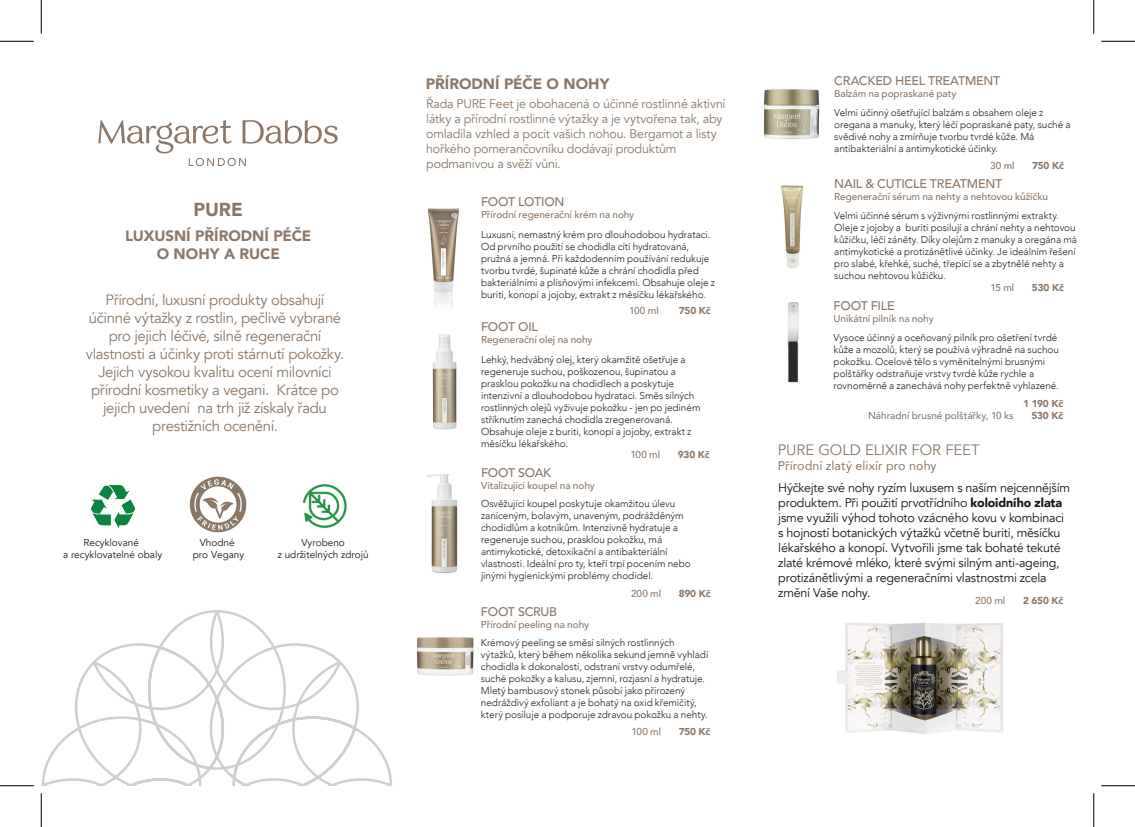
<style>
.page{position:relative;width:1135px;height:827px;background:#fff}
.page>*{position:absolute;margin:0;border:0;box-sizing:border-box;transform-origin:0 0}
.t1{font:900 18.75px "Avenir";color:#8c7767}
.t2{font:15px/18px "Avenir";letter-spacing:-.025em;color:#8c7767;text-align:center}
.t3{font:900 15px/18px "Avenir";letter-spacing:-.005em;color:#8c7767;text-align:center}
.t4{font:15px "Avenir";letter-spacing:-.005em;color:#8b7766}
.t5{font:900 15px "Avenir";color:#8b7766}
.t6{font:12.5px/15px "Avenir";letter-spacing:-.015em;color:#121517}
.t7{font:12.5px/15px "Avenir";letter-spacing:-.015em;color:#8b7766}
.t8{font:500 12.5px "Avenir";letter-spacing:-.02em;color:#8c7767}
.t9{font:12.5px "Avenir";letter-spacing:.005em;color:#8b7766}
.t10{font:300 10px/12px "Avenir";letter-spacing:-.005em;color:#232021}
.t11{font:500 10px "Avenir";letter-spacing:-.005em;color:#8c7767}
.t12{font:10px/12px "Avenir";color:#1b1b19;text-align:center}
.t13{font:900 10px "Avenir";letter-spacing:-.02em;color:#8c7767}
.s1{font-weight:900}
</style>
<div class="page">
<svg style="left:41px;top:610px;width:351px;height:175px"></svg>
<img style="left:781px;top:185px;width:23px;height:84px">
<img style="left:764px;top:89px;width:56px;height:50px">
<img style="left:416px;top:637px;width:58px;height:39px">
<svg style="left:98px;top:120px;width:240px;height:46px"></svg>
<img style="left:304px;top:484px;width:43px;height:43px">
<img style="left:189px;top:476px;width:58px;height:57px">
<img style="left:91px;top:485px;width:43px;height:43px">
<img style="left:787px;top:302px;width:12px;height:81px">
<img style="left:432px;top:334px;width:25px;height:96px">
<img style="left:427px;top:474px;width:31px;height:100px">
<img style="left:837px;top:622px;width:166px;height:112px">
<img style="left:428px;top:208px;width:32px;height:98px">
<hr style="left:0;top:41px;width:34px;height:1px;background:#000">
<hr style="left:1101px;top:41px;width:34px;height:1px;background:#000">
<hr style="left:0;top:785px;width:34px;height:1px;background:#000">
<hr style="left:1101px;top:785px;width:34px;height:1px;background:#000">
<hr style="left:41px;top:0;width:1px;height:34px;background:#000">
<hr style="left:41px;top:793px;width:1px;height:34px;background:#000">
<hr style="left:1093px;top:0;width:1px;height:34px;background:#000">
<hr style="left:1093px;top:793px;width:1px;height:34px;background:#000">
<h1 class="t1" style="left:194px;top:194px;width:51px">PURE</h1>
<h2 class="t3" style="left:125px;top:227px;width:188px">LUXUSNÍ PŘÍRODNÍ PÉČE<br>O NOHY A RUCE</h2>
<p class="t2" style="left:86px;top:291px;width:260px">Přírodní, luxusní produkty obsahují účinné výtažky z rostlin, pečlivě vybrané pro jejich léčivé, silně regenerační vlastnosti a účinky proti stárnutí pokožky.<br>Jejich vysokou kvalitu ocení milovníci přírodní kosmetiky a vegani. Krátce po jejich uvedení na trh již získaly řadu prestižních ocenění.</p>
<p class="t12" style="left:63px;top:536px;width:101px">Recyklované<br>a recyklovatelné obaly</p>
<p class="t12" style="left:193px;top:536px;width:53px">Vhodné pro Vegany</p>
<p class="t12" style="left:278px;top:536px;width:93px">Vyrobeno<br>z udržitelných zdrojů</p>
<h2 class="t5" style="left:426px;top:71px;width:185px">PŘÍRODNÍ PÉČE O NOHY</h2>
<p class="t7" style="left:426px;top:96px;width:301px">Řada PURE Feet je obohacená o účinné rostlinné aktivní látky a přírodní rostlinné výtažky a je vytvořena tak, aby omladila vzhled a pocit vašich nohou. Bergamot a listy hořkého pomerančovníku dodávají produktům podmanivou a svěží vůni.</p>
<p class="t8" style="left:481px;top:190px;width:85px">FOOT LOTION</p>
<p class="t11" style="left:481px;top:205px;width:155px">Přírodní regenerační krém na nohy</p>
<p class="t10" style="left:481px;top:228px;width:236px">Luxusní, nemastný krém pro dlouhodobou hydrataci.<br>Od prvního použití se chodidla cítí hydratovaná, pružná a jemná. Při každodenním používání redukuje tvorbu tvrdé, šupinaté kůže a chrání chodidla před bakteriálními a plísňovými infekcemi. Obsahuje oleje z buriti, konopí a jojoby, extrakt z měsíčku lékařského.</p>
<p class="t11" style="left:629px;top:302px;width:31px">100 ml</p>
<p class="t13" style="left:679px;top:302px;width:33px">750 Kč</p>
<p class="t8" style="left:481px;top:316px;width:59px">FOOT OIL</p>
<p class="t11" style="left:481px;top:331px;width:113px">Regenerační olej na nohy</p>
<p class="t10" style="left:481px;top:353px;width:221px">Lehký, hedvábný olej, který okamžitě ošetřuje a regeneruje suchou, poškozenou, šupinatou a prasklou pokožku na chodidlech a poskytuje intenzivní a dlouhodobou hydrataci. Směs silných rostlinných olejů vyživuje pokožku - jen po jediném stříknutím zanechá chodidla zregenerovaná.<br>Obsahuje oleje z buriti, konopí a jojoby, extrakt z měsíčku lékařského.</p>
<p class="t11" style="left:630px;top:446px;width:31px">100 ml</p>
<p class="t13" style="left:678px;top:446px;width:33px">930 Kč</p>
<p class="t8" style="left:481px;top:462px;width:72px">FOOT SOAK</p>
<p class="t11" style="left:481px;top:477px;width:115px">Vitalizující koupel na nohy</p>
<p class="t10" style="left:481px;top:497px;width:211px">Osvěžující koupel poskytuje okamžitou úlevu zaníceným, bolavým, unaveným, podrážděným chodidlům a kotníkům. Intenzivně hydratuje a regeneruje suchou, prasklou pokožku, má antimykotické, detoxikační a antibakteriální vlastnosti. Ideální pro ty, kteří trpí pocením nebo jinými hygienickými problémy chodidel.</p>
<p class="t11" style="left:631px;top:584px;width:32px">200 ml</p>
<p class="t13" style="left:679px;top:585px;width:33px">890 Kč</p>
<p class="t8" style="left:481px;top:600px;width:78px">FOOT SCRUB</p>
<p class="t11" style="left:481px;top:615px;width:110px">Přírodní peeling na nohy</p>
<p class="t10" style="left:481px;top:636px;width:229px">Krémový peeling se směsí silných rostlinných výtažků, který během několika sekund jemně vyhladí chodidla k dokonalosti, odstraní vrstvy odumřelé, suché pokožky a kalusu, zjemní, rozjasní a hydratuje.<br>Mletý bambusový stonek působí jako přirozený nedráždivý exfoliant a je bohatý na oxid křemičitý, který posiluje a podporuje zdravou pokožku a nehty.</p>
<p class="t11" style="left:631px;top:723px;width:31px">100 ml</p>
<p class="t13" style="left:679px;top:723px;width:33px">750 Kč</p>
<p class="t8" style="left:834px;top:69px;width:168px">CRACKED HEEL TREATMENT</p>
<p class="t11" style="left:834px;top:84px;width:124px">Balzám na popraskané paty</p>
<p class="t10" style="left:834px;top:106px;width:238px">Velmi účinný ošetřující balzám s obsahem oleje z oregana a manuky, který léčí popraskané paty, suché a svědivé nohy a zmírňuje tvorbu tvrdé kůže. Má antibakteriální a antimykotické účinky.</p>
<p class="t11" style="left:990px;top:157px;width:26px">30 ml</p>
<p class="t13" style="left:1032px;top:157px;width:33px">750 Kč</p>
<p class="t8" style="left:834px;top:173px;width:169px">NAIL &amp; CUTICLE TREATMENT</p>
<p class="t11" style="left:834px;top:188px;width:215px">Regenerační sérum na nehty a nehtovou kůžičku</p>
<p class="t10" style="left:834px;top:209px;width:244px">Velmi účinné sérum s výživnými rostlinnými extrakty.<br>Oleje z jojoby a buriti posilují a chrání nehty a nehtovou kůžičku, léčí záněty. Díky olejům z manuky a oregána má antimykotické a protizánětlivé účinky. Je ideálním řešení pro slabé, křehké, suché, třepící se a zbytnělé nehty a suchou nehtovou kůžičku.</p>
<p class="t8" style="left:834px;top:295px;width:63px">FOOT FILE</p>
<p class="t11" style="left:834px;top:310px;width:102px">Unikátní pilník na nohy</p>
<p class="t11" style="left:990px;top:279px;width:25px">15 ml</p>
<p class="t13" style="left:1032px;top:279px;width:33px">530 Kč</p>
<p class="t10" style="left:834px;top:332px;width:227px">Vysoce účinný a oceňovaný pilník pro ošetření tvrdé kůže a mozolů, který se používá výhradně na suchou pokožku. Ocelové tělo s vyměnitelnými brusnými polštářky odstraňuje vrstvy tvrdé kůže rychle a rovnoměrně a zanechává nohy perfektně vyhlazené.</p>
<p class="t13" style="left:1023px;top:395px;width:41px">1 190 Kč</p>
<p class="t11" style="left:868px;top:407px;width:147px">Náhradní brusné polštářky, 10 ks</p>
<p class="t13" style="left:1031px;top:407px;width:33px">530 Kč</p>
<h2 class="t4" style="left:778px;top:441px;width:203px">PURE GOLD ELIXIR FOR FEET</h2>
<p class="t9" style="left:778px;top:455px;width:160px">Přírodní zlatý elixír pro nohy</p>
<p class="t6" style="left:778px;top:480px;width:293px">Hýčkejte své nohy ryzím luxusem s naším nejcennějším produktem. Při použití prvotřídního <span class="s1">koloidního zlata </span>jsme využili výhod tohoto vzácného kovu v kombinaci s hojností botanických výtažků včetně buriti, měsíčku lékařského a konopí. Vytvořili jsme tak bohaté tekuté zlaté krémové mléko, které svými silným anti-ageing, protizánětlivými a regeneračními vlastnostmi zcela změní Vaše nohy.</p>
<p class="t11" style="left:975px;top:591px;width:32px">200 ml</p>
<p class="t13" style="left:1023px;top:592px;width:42px">2 650 Kč</p>
</div>
